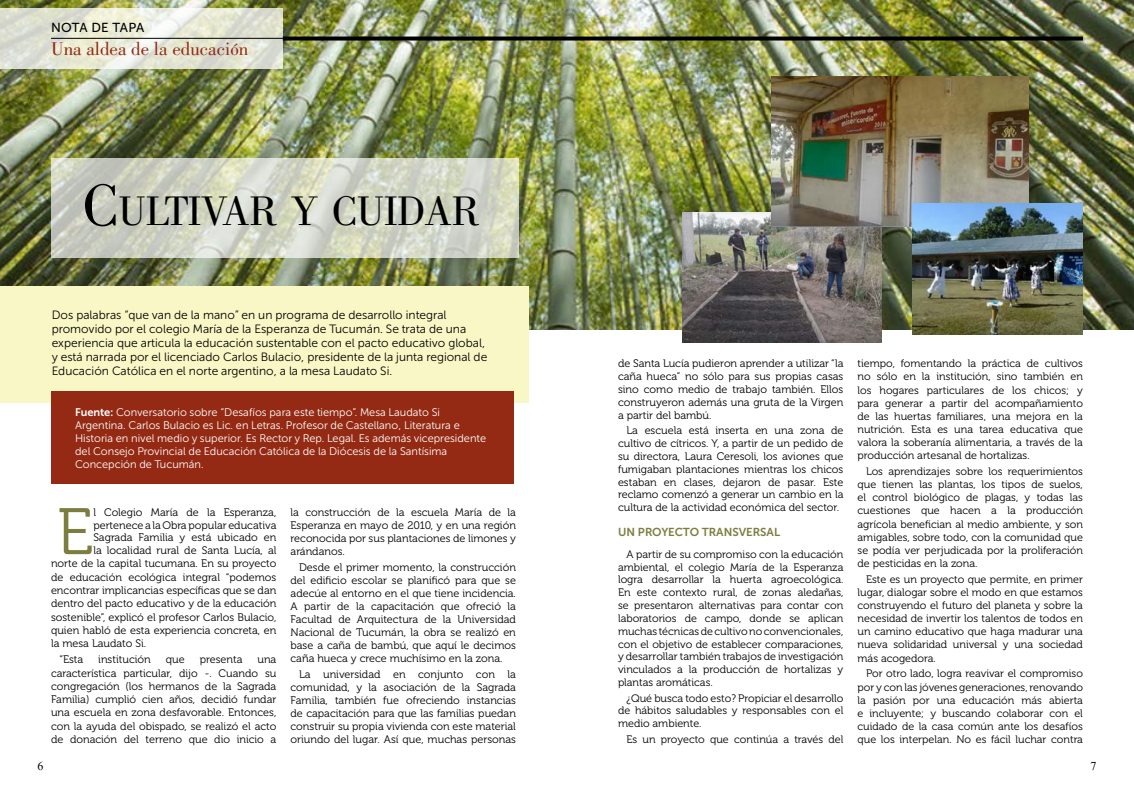
<style>
.page{position:relative;width:1134px;height:794px;background:#fff}
.page>*{position:absolute;margin:0;border:0;box-sizing:border-box;transform-origin:0 0}
.t1{font:65.5px "Museo 300";color:#7c7e40}
.t2{font:42.7px "Bodoni Std";letter-spacing:-.03em;color:#000}
.t3{font:19px "Bodoni Std";color:#922811}
.t4{font:13px "Museo Sans 500";letter-spacing:.01em;color:#000}
.t5{font:12px/14px "Museo Sans Cyrl W03 300";color:#000}
.t6{font:12px "Times New Roman";color:#000}
.t7{font:11.5px "Museo Sans Cyrl W03 700";color:#7c7e40}
.t8{font:11px/13px "Museo Sans Cyrl W03 300";color:#fff}
.t9{font:10.9px/13px "Museo 300";color:#000;text-align:justify}
.t10{font:10.8px/13.1px "Museo 300";color:#000;text-align:justify}
.s1{font-size:61px}
.s2{font-family:"Museo Sans Cyrl W03 700"}
</style>
<div class="page">
<img style="left:0;top:0;width:1134px;height:330px">
<div style="left:0;top:286px;width:529px;height:116px;background:#f9f7c6"></div>
<div style="left:52px;top:391px;width:462px;height:92px;background:#942a14"></div>
<svg style="left:0;top:9px;width:283px;height:60px;background:#e3e5d6"></svg>
<svg style="left:51px;top:158px;width:467px;height:100px;background:#d0d4c4"></svg>
<hr style="left:51px;top:38px;width:540px;height:1px;background:#000">
<svg style="left:283px;top:37px;width:800px;height:4px;background:#10100a"></svg>
<img style="left:683px;top:212px;width:199px;height:130px">
<img style="left:771px;top:76px;width:257px;height:151px">
<img style="left:913px;top:203px;width:170px;height:131px">
<p class="t4" style="left:51px;top:21px;width:95px">NOTA DE TAPA</p>
<h3 class="t3" style="left:51px;top:38px;width:199px">Una aldea de la educación</h3>
<h2 class="t2" style="left:82px;top:188px;width:399px"><span class="s1">C</span> ULTIVAR Y CUIDAR</h2>
<p class="t5" style="left:52px;top:308px;width:437px">Dos palabras “que van de la mano” en un programa de desarrollo integral promovido por el colegio María de la Esperanza de Tucumán. Se trata de una experiencia que articula la educación sustentable con el pacto educativo global, y está narrada por el licenciado Carlos Bulacio, presidente de la junta regional de Educación Católica en el norte argentino, a la mesa Laudato Si.</p>
<p class="t8" style="left:75px;top:405px;width:412px"><span class="s2">Fuente:</span> Conversatorio sobre “Desafíos para este tiempo”. Mesa Laudato Si Argentina. Carlos Bulacio es Lic. en Letras. Profesor de Castellano, Literatura e Historia en nivel medio y superior. Es Rector y Rep. Legal. Es además vicepresidente del Consejo Provincial de Educación Católica de la Diócesis de la Santísima Concepción de Tucumán.</p>
<h1 class="t1" style="left:57px;top:496px;width:38px">E</h1>
<p class="t9" style="left:93px;top:506px;width:185px">l Colegio María de la Esperanza,</p>
<p class="t9" style="left:291px;top:505px;width:227px">la construcción de la escuela María de la Esperanza en mayo de 2010, y en una región reconocida por sus plantaciones de limones y arándanos.</p>
<p class="t9" style="left:291px;top:560px;width:227px;text-indent:9px">Desde el primer momento, la construcción del edificio escolar se planificó para que se adecúe al entorno en el que tiene incidencia.<br>A partir de la capacitación que ofreció la Facultad de Arquitectura de la Universidad Nacional de Tucumán, la obra se realizó en base a caña de bambú, que aquí le decimos caña hueca y crece muchísimo en la zona.</p>
<p class="t9" style="left:291px;top:667px;width:227px;text-indent:9px">La universidad en conjunto con la comunidad, y la asociación de la Sagrada Familia, también fue ofreciendo instancias de capacitación para que las familias puedan construir su propia vivienda con este material oriundo del lugar. Así que, muchas personas</p>
<p class="t9" style="left:93px;top:518px;width:185px">pertenece a la Obra popular educativa</p>
<p class="t9" style="left:93px;top:531px;width:185px">Sagrada Familia y está ubicado en</p>
<p class="t9" style="left:93px;top:544px;width:185px">la localidad rural de Santa Lucía, al</p>
<p class="t9" style="left:51px;top:557px;width:227px">norte de la capital tucumana. En su proyecto</p>
<p class="t9" style="left:51px;top:570px;width:227px">de educación ecológica integral “podemos</p>
<p class="t9" style="left:51px;top:584px;width:227px">encontrar implicancias específicas que se dan</p>
<p class="t9" style="left:51px;top:597px;width:227px">dentro del pacto educativo y de la educación</p>
<p class="t9" style="left:51px;top:610px;width:227px">sostenible”, explicó el profesor Carlos Bulacio,</p>
<p class="t9" style="left:51px;top:624px;width:227px">quien habló de esta experiencia concreta, en</p>
<p class="t9" style="left:51px;top:637px;width:97px">la mesa Laudato Si.</p>
<p class="t9" style="left:60px;top:653px;width:25px">“Esta</p>
<p class="t9" style="left:98px;top:653px;width:54px">institución</p>
<p class="t9" style="left:166px;top:653px;width:20px">que</p>
<p class="t9" style="left:200px;top:653px;width:44px">presenta</p>
<p class="t9" style="left:51px;top:653px;width:227px;line-height:13.3px;text-indent:206px">una característica particular, dijo -. Cuando su congregación (los hermanos de la Sagrada Familia) cumplió cien años, decidió fundar una escuela en zona desfavorable. Entonces, con la ayuda del obispado, se realizó el acto de donación del terreno que dio inicio a</p>
<p class="t9" style="left:618px;top:357px;width:227px">de Santa Lucía pudieron aprender a utilizar “la caña hueca” no sólo para sus propias casas sino como medio de trabajo también. Ellos construyeron además una gruta de la Virgen a partir del bambú.</p>
<p class="t9" style="left:618px;top:424px;width:227px;text-indent:9px">La escuela está inserta en una zona de cultivo de cítricos. Y, a partir de un pedido de su directora, Laura Ceresoli, los aviones que fumigaban plantaciones mientras los chicos estaban en clases, dejaron de pasar. Este reclamo comenzó a generar un cambio en la cultura de la actividad económica del sector.</p>
<p class="t7" style="left:618px;top:526px;width:164px">UN PROYECTO TRANSVERSAL</p>
<p class="t10" style="left:618px;top:548px;width:227px;line-height:12.8px;text-indent:8px">A partir de su compromiso con la educación ambiental, el colegio María de la Esperanza logra desarrollar la huerta agroecológica.<br>En este contexto rural, de zonas aledañas, se presentaron alternativas para contar con laboratorios de campo, donde se aplican muchas técnicas de cultivo no convencionales, con el objetivo de establecer comparaciones, y desarrollar también trabajos de investigación vinculados a la producción de hortalizas y plantas aromáticas.</p>
<p class="t10" style="left:618px;top:691px;width:227px;line-height:12.8px;text-indent:8px">¿Qué busca todo esto? Propiciar el desarrollo de hábitos saludables y responsables con el medio ambiente.</p>
<p class="t10" style="left:626px;top:733px;width:218px">Es un proyecto que continúa a través del</p>
<p class="t10" style="left:857px;top:357px;width:227px">tiempo, fomentando la práctica de cultivos no sólo en la institución, sino también en los hogares particulares de los chicos; y para generar a partir del acompañamiento de las huertas familiares, una mejora en la nutrición. Esta es una tarea educativa que valora la soberanía alimentaria, a través de la producción artesanal de hortalizas.</p>
<p class="t10" style="left:857px;top:465px;width:227px;text-indent:8px">Los aprendizajes sobre los requerimientos que tienen las plantas, los tipos de suelos, el control biológico de plagas, y todas las cuestiones que hacen a la producción agrícola benefician al medio ambiente, y son amigables, sobre todo, con la comunidad que se podía ver perjudicada por la proliferación de pesticidas en la zona.</p>
<p class="t10" style="left:857px;top:573px;width:227px;text-indent:8px">Este es un proyecto que permite, en primer lugar, dialogar sobre el modo en que estamos construyendo el futuro del planeta y sobre la necesidad de invertir los talentos de todos en un camino educativo que haga madurar una nueva solidaridad universal y una sociedad más acogedora.</p>
<p class="t10" style="left:857px;top:667px;width:227px;text-indent:8px">Por otro lado, logra reavivar el compromiso por y con las jóvenes generaciones, renovando la pasión por una educación más abierta e incluyente; y buscando colaborar con el cuidado de la casa común ante los desafíos que los interpelan. No es fácil luchar contra</p>
<p class="t6" style="left:38px;top:757px;width:7px">6</p>
<p class="t6" style="left:1090px;top:757px;width:7px">7</p>
</div>
